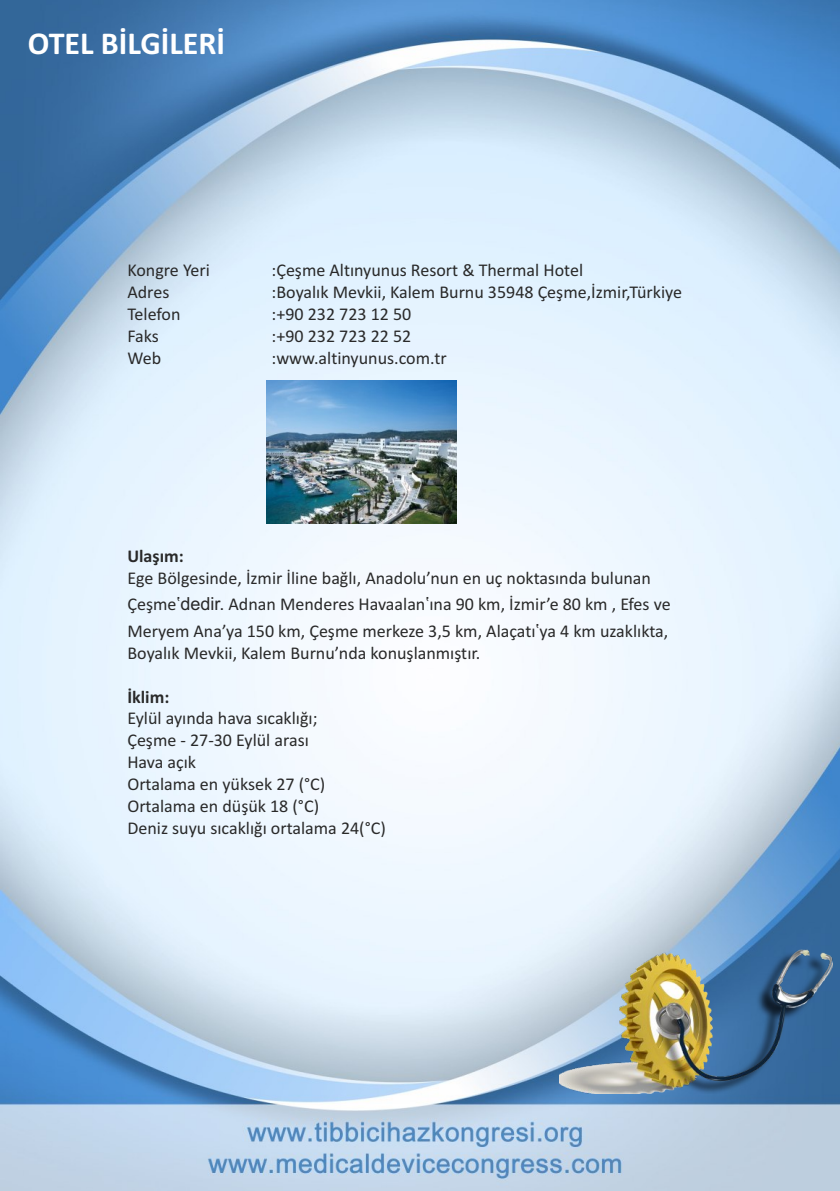
<style>
.page{position:relative;width:840px;height:1191px;background:#fff}
.page>*{position:absolute;margin:0;border:0;box-sizing:border-box;transform-origin:0 0}
.t1{font:700 32px "Calibri";color:#fff}
.t2{font:18px/22px "Calibri";color:#292929}
.t3{font:700 18px "Calibri";color:#292929}
.s1{font-family:"Arial"}
</style>
<div class="page">
<img style="left:0;top:0;width:839px;height:1191px">
<img style="left:266px;top:381px;width:190px;height:142px">
<img style="left:559px;top:949px;width:273px;height:144px">
<h1 class="t1" style="left:28px;top:30px;width:199px">OTEL BİLGİLERİ</h1>
<p class="t2" style="left:127px;top:260px;width:84px">Kongre Yeri</p>
<p class="t2" style="left:271px;top:260px;width:313px">:Çeşme Altınyunus Resort &amp; Thermal Hotel</p>
<p class="t2" style="left:127px;top:282px;width:43px">Adres</p>
<p class="t2" style="left:271px;top:282px;width:412px">:Boyalık Mevkii, Kalem Burnu 35948 Çeşme,İzmir,Türkiye</p>
<p class="t2" style="left:127px;top:304px;width:55px">Telefon</p>
<p class="t2" style="left:271px;top:304px;width:141px">:+90 232 723 12 50</p>
<p class="t2" style="left:127px;top:326px;width:33px">Faks</p>
<p class="t2" style="left:271px;top:326px;width:141px">:+90 232 723 22 52</p>
<p class="t2" style="left:127px;top:348px;width:35px">Web</p>
<p class="t2" style="left:271px;top:348px;width:176px">:www.altinyunus.com.tr</p>
<p class="t3" style="left:127px;top:548px;width:58px">Ulaşım:</p>
<p class="t2" style="left:127px;top:566px;width:544px;line-height:26.4px">Ege Bölgesinde, İzmir İline bağlı, Anadolu’nun en uç noktasında bulunan<br>Çeşme<span class="s1">‛dedir.</span> Adnan Menderes Havaalan<span class="s1">‛</span>ına 90 km, İzmir’e 80 km , Efes ve<br>Meryem Ana’ya 150 km, Çeşme merkeze 3,5 km, Alaçatı<span class="s1">‛</span>ya 4 km uzaklıkta,</p>
<p class="t2" style="left:127px;top:643px;width:354px">Boyalık Mevkii, Kalem Burnu’nda konuşlanmıştır.</p>
<p class="t3" style="left:127px;top:689px;width:43px">İklim:</p>
<p class="t2" style="left:127px;top:709px;width:260px">Eylül ayında hava sıcaklığı;<br>Çeşme - 27-30 Eylül arası<br>Hava açık<br>Ortalama en yüksek 27 (°C)<br>Ortalama en düşük 18 (°C)<br>Deniz suyu sıcaklığı ortalama 24(°C)</p>
</div>
